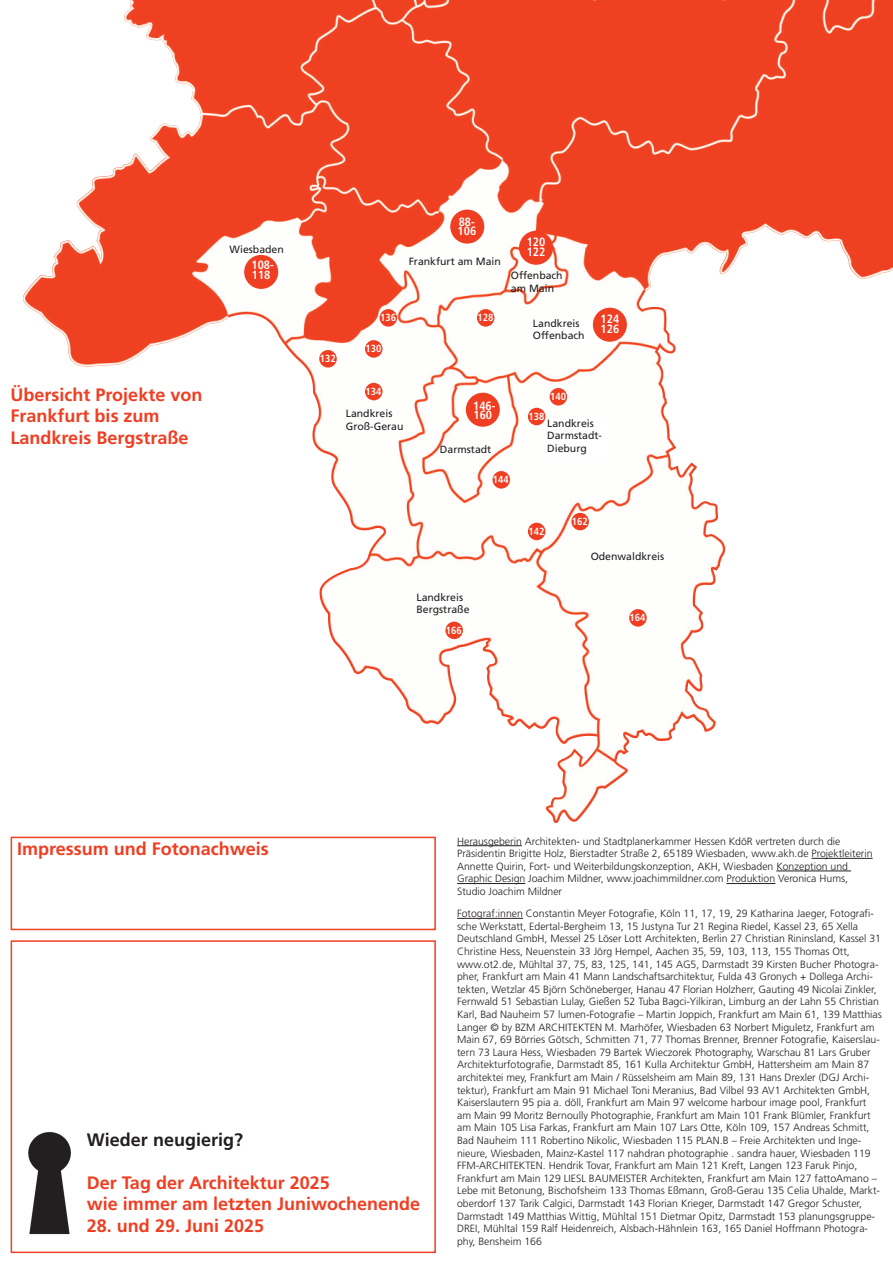
<style>
.page{position:relative;width:893px;height:1263px;background:#fff}
.page>*{position:absolute;margin:0;border:0;box-sizing:border-box;transform-origin:0 0}
.t1{font:700 18px/21.6px "Frutiger";color:#ef3e22}
.t2{font:700 18px "Frutiger";color:#231f20}
.t3{font:700 condensed 12px/9.6px "Frutiger";color:#fff}
.t4{font:300 10.5px/12.6px "Frutiger";color:#231f20}
.t5{font:10.5px/12.6px "Frutiger";color:#231f20}
.t6{font:700 condensed 10.35px "Frutiger";color:#fff}
</style>
<div class="page">
<img style="left:23px;top:0;width:870px;height:822px">
<hr style="left:457px;top:845px;width:65px;height:1px;background:#231f20">
<hr style="left:812px;top:858px;width:61px;height:1px;background:#231f20">
<hr style="left:776px;top:871px;width:75px;height:1px;background:#231f20">
<hr style="left:457px;top:883px;width:68px;height:1px;background:#231f20">
<hr style="left:726px;top:883px;width:49px;height:1px;background:#231f20">
<hr style="left:457px;top:918px;width:66px;height:1px;background:#231f20">
<div style="left:11px;top:940px;width:425px;height:313px;border:2px solid #ef3e22"></div>
<img style="left:28px;top:1132px;width:43px;height:103px">
<div style="left:11px;top:837px;width:425px;height:93px;border:2px solid #ef3e22"></div>
<div style="left:230px;top:245px;width:54px;height:12px;background:#fff"></div>
<div style="left:533px;top:319px;width:63px;height:23px;background:#fff"></div>
<div style="left:547px;top:419px;width:63px;height:41px;background:#fff"></div>
<div style="left:244px;top:255px;width:34px;height:34px;background:#ef3e22;border-radius:50%"></div>
<div style="left:450px;top:210px;width:34px;height:34px;background:#ef3e22;border-radius:50%"></div>
<div style="left:519px;top:231px;width:34px;height:34px;background:#ef3e22;border-radius:50%"></div>
<div style="left:477px;top:309px;width:17px;height:18px;background:#ef3e22;border-radius:50%"></div>
<div style="left:571px;top:513px;width:18px;height:17px;background:#ef3e22;border-radius:50%"></div>
<div style="left:550px;top:388px;width:17px;height:17px;background:#ef3e22;border-radius:50%"></div>
<div style="left:528px;top:408px;width:17px;height:17px;background:#ef3e22;border-radius:50%"></div>
<div style="left:528px;top:523px;width:17px;height:17px;background:#ef3e22;border-radius:50%"></div>
<div style="left:466px;top:393px;width:34px;height:34px;background:#ef3e22;border-radius:50%"></div>
<div style="left:492px;top:471px;width:18px;height:18px;background:#ef3e22;border-radius:50%"></div>
<div style="left:445px;top:622px;width:18px;height:17px;background:#ef3e22;border-radius:50%"></div>
<div style="left:629px;top:609px;width:18px;height:18px;background:#ef3e22;border-radius:50%"></div>
<div style="left:593px;top:308px;width:34px;height:34px;background:#ef3e22;border-radius:50%"></div>
<div style="left:380px;top:309px;width:17px;height:18px;background:#ef3e22;border-radius:50%"></div>
<div style="left:365px;top:383px;width:18px;height:17px;background:#ef3e22;border-radius:50%"></div>
<div style="left:365px;top:340px;width:18px;height:18px;background:#ef3e22;border-radius:50%"></div>
<div style="left:319px;top:350px;width:18px;height:18px;background:#ef3e22;border-radius:50%"></div>
<p class="t5" style="left:230px;top:244px;width:56px">Wiesbaden</p>
<p class="t3" style="left:251px;top:261px;width:24px">108-<br>118</p>
<h1 class="t1" style="left:11px;top:385px;width:193px">Übersicht Projekte von<br>Frankfurt bis zum<br>Landkreis Bergstraße</h1>
<p class="t6" style="left:320px;top:354px;width:18px">132</p>
<p class="t6" style="left:380px;top:314px;width:18px">136</p>
<p class="t6" style="left:365px;top:345px;width:18px">130</p>
<p class="t3" style="left:457px;top:218px;width:20px">88-<br>106</p>
<p class="t5" style="left:409px;top:255px;width:94px">Frankfurt am Main</p>
<p class="t6" style="left:477px;top:314px;width:18px">128</p>
<p class="t3" style="left:527px;top:238px;width:20px">120<br>122</p>
<p class="t5" style="left:511px;top:270px;width:53px">Offenbach am Main</p>
<p class="t5" style="left:533px;top:318px;width:53px">Landkreis<br>Offenbach</p>
<p class="t3" style="left:600px;top:315px;width:20px">124<br>126</p>
<p class="t6" style="left:365px;top:387px;width:18px">134</p>
<p class="t5" style="left:346px;top:408px;width:59px">Landkreis<br>Groß-Gerau</p>
<p class="t3" style="left:473px;top:402px;width:24px">146-<br>160</p>
<p class="t5" style="left:440px;top:444px;width:53px">Darmstadt</p>
<p class="t6" style="left:550px;top:392px;width:18px">140</p>
<p class="t6" style="left:528px;top:412px;width:18px">138</p>
<p class="t5" style="left:547px;top:417px;width:56px">Landkreis<br>Darmstadt-<br>Dieburg</p>
<p class="t6" style="left:493px;top:475px;width:18px">144</p>
<p class="t5" style="left:416px;top:591px;width:55px">Landkreis<br>Bergstraße</p>
<p class="t6" style="left:446px;top:626px;width:18px">166</p>
<p class="t6" style="left:528px;top:527px;width:18px">142</p>
<p class="t6" style="left:572px;top:517px;width:18px">162</p>
<p class="t5" style="left:591px;top:551px;width:75px">Odenwaldkreis</p>
<p class="t6" style="left:630px;top:614px;width:18px">164</p>
<h1 class="t1" style="left:17px;top:839px;width:253px">Impressum und Fotonachweis</h1>
<h1 class="t2" style="left:87px;top:1132px;width:158px">Wieder neugierig?</h1>
<h1 class="t1" style="left:87px;top:1173px;width:335px">Der Tag der Architektur 2025<br>wie immer am letzten Juniwochenende</h1>
<h1 class="t1" style="left:87px;top:1216px;width:179px">28. und 29. Juni 2025</h1>
<p class="t4" style="left:457px;top:835px;width:417px">Herausgeberin Architekten- und Stadtplanerkammer Hessen KdöR vertreten durch die Präsidentin Brigitte Holz, Bierstadter Straße 2, 65189 Wiesbaden, www.akh.de Projektleiterin Annette Quirin, Fort- und Weiterbildungskonzeption, AKH, Wiesbaden Konzeption und Graphic Design Joachim Mildner, www.joachimmildner.com Produktion Veronica Hums, Studio Joachim Mildner</p>
<p class="t4" style="left:457px;top:908px;width:426px">Fotograf:innen Constantin Meyer Fotografie, Köln 11, 17, 19, 29 Katharina Jaeger, Fotografi&shy;sche Werkstatt, Edertal-Bergheim 13, 15 Justyna Tur 21 Regina Riedel, Kassel 23, 65 Xella Deutschland GmbH, Messel 25 Löser Lott Architekten, Berlin 27 Christian Rininsland, Kassel 31<br>Christine Hess, Neuenstein 33 Jörg Hempel, Aachen 35, 59, 103, 113, 155 Thomas Ott, www.ot2.de, Mühltal 37, 75, 83, 125, 141, 145 AG5, Darmstadt 39 Kirsten Bucher Photogra&shy;pher, Frankfurt am Main 41 Mann Landschaftsarchitektur, Fulda 43 Gronych + Dollega Archi&shy;tekten, Wetzlar 45 Björn Schöneberger, Hanau 47 Florian Holzherr, Gauting 49 Nicolai Zinkler, Fernwald 51 Sebastian Lulay, Gießen 52 Tuba Bagci-Yilkiran, Limburg an der Lahn 55 Christian Karl, Bad Nauheim 57 lumen-Fotografie – Martin Joppich, Frankfurt am Main 61, 139 Matthias Langer © by BZM ARCHITEKTEN M. Marhöfer, Wiesbaden 63 Norbert Miguletz, Frankfurt am Main 67, 69 Börries Götsch, Schmitten 71, 77 Thomas Brenner, Brenner Fotografie, Kaiserslau&shy;tern 73 Laura Hess, Wiesbaden 79 Bartek Wieczorek Photography, Warschau 81 Lars Gruber Architekturfotografie, Darmstadt 85, 161 Kulla Architektur GmbH, Hattersheim am Main 87 architektei mey, Frankfurt am Main / Rüsselsheim am Main 89, 131 Hans Drexler (DGJ Archi&shy;tektur), Frankfurt am Main 91 Michael Toni Meranius, Bad Vilbel 93 AV1 Architekten GmbH, Kaiserslautern 95 pia a. döll, Frankfurt am Main 97 welcome harbour image pool, Frankfurt am Main 99 Moritz Bernoully Photographie, Frankfurt am Main 101 Frank Blümler, Frankfurt am Main 105 Lisa Farkas, Frankfurt am Main 107 Lars Otte, Köln 109, 157 Andreas Schmitt, Bad Nauheim 111 Robertino Nikolic, Wiesbaden 115 PLAN.B – Freie Architekten und Inge&shy;nieure, Wiesbaden, Mainz-Kastel 117 nahdran photographie . sandra hauer, Wiesbaden 119<br>FFM-ARCHITEKTEN. Hendrik Tovar, Frankfurt am Main 121 Kreft, Langen 123 Faruk Pinjo, Frankfurt am Main 129 LIESL BAUMEISTER Architekten, Frankfurt am Main 127 fattoAmano – Lebe mit Betonung, Bischofsheim 133 Thomas Eßmann, Groß-Gerau 135 Celia Uhalde, Markt&shy;oberdorf 137 Tarik Calgici, Darmstadt 143 Florian Krieger, Darmstadt 147 Gregor Schuster, Darmstadt 149 Matthias Wittig, Mühltal 151 Dietmar Opitz, Darmstadt 153 planungsgruppe-DREI, Mühltal 159 Ralf Heidenreich, Alsbach-Hähnlein 163, 165 Daniel Hoffmann Photogra&shy;phy, Bensheim 166</p>
</div>
